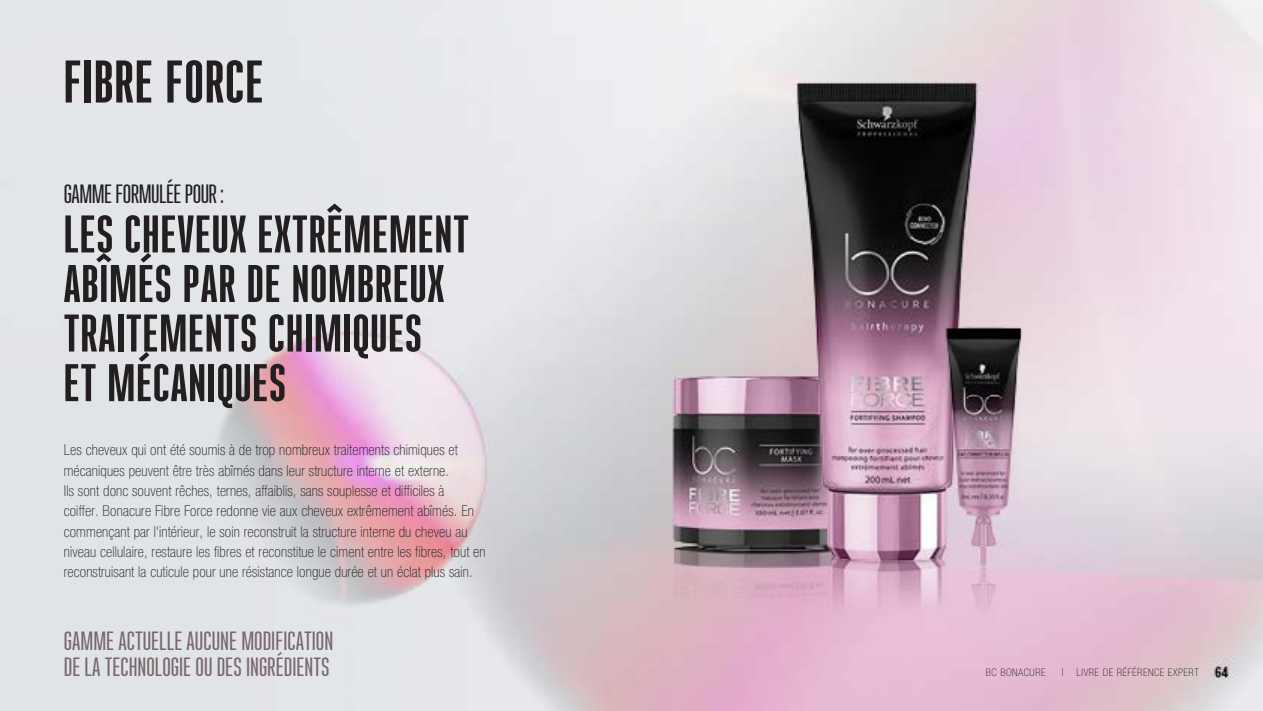
<style>
.page{position:relative;width:1263px;height:711px;background:#fff}
.page>*{position:absolute;margin:0;border:0;box-sizing:border-box;transform-origin:0 0}
.t1{font:700 60px "Ristretto Pro";letter-spacing:.02em;color:#231f20}
.t2{font:700 52.8px/49.5px "Ristretto Pro";letter-spacing:.02em;color:#231f20}
.t3{font:500 26.4px/26.4px "Ristretto Pro";color:#78676d}
.t4{font:500 26.4px "Ristretto Pro";letter-spacing:-.02em;color:#231f20}
.t5{font:100 condensed 15px/20.2px "Helvetica Neue LTW1 G";letter-spacing:.01em;color:#231f20}
.t6{font:100 condensed 10.5px "Helvetica Neue LTW1 G";letter-spacing:.05em;color:#231f20}
</style>
<div class="page">
<img style="left:0;top:0;width:1263px;height:710px">
<h1 class="t1" style="left:64px;top:47px;width:201px">FIBRE FORCE</h1>
<h3 class="t4" style="left:64px;top:178px;width:162px">GAMME FORMULÉE POUR:</h3>
<h2 class="t2" style="left:64px;top:209px;width:407px">LES CHEVEUX EXTRÊMEMENT<br>ABÎMÉS PAR DE NOMBREUX<br>TRAITEMENTS CHIMIQUES<br>ET MÉCANIQUES</h2>
<p class="t5" style="left:64px;top:440px;width:423px">Les cheveux qui ont été soumis à de trop nombreux traitements chimiques et mécaniques peuvent être très abîmés dans leur structure interne et externe.<br>Ils sont donc souvent rêches, ternes, affaiblis, sans souplesse et difficiles à<br>coiffer. Bonacure Fibre Force redonne vie aux cheveux extrêmement abîmés. En commençant par l'intérieur, le soin reconstruit la structure interne du cheveu au niveau cellulaire, restaure les fibres et reconstitue le ciment entre les fibres, tout en reconstruisant la cuticule pour une résistance longue durée et un éclat plus sain.</p>
<h3 class="t3" style="left:64px;top:627px;width:271px">GAMME ACTUELLE AUCUNE MODIFICATION<br>DE LA TECHNOLOGIE OU DES INGRÉDIENTS</h3>
<p class="t6" style="left:986px;top:666px;width:61px">BC BONACURE</p>
<p class="t6" style="left:1061px;top:666px;width:139px">| LIVRE DE RÉFÉRENCE EXPERT</p>
</div>
